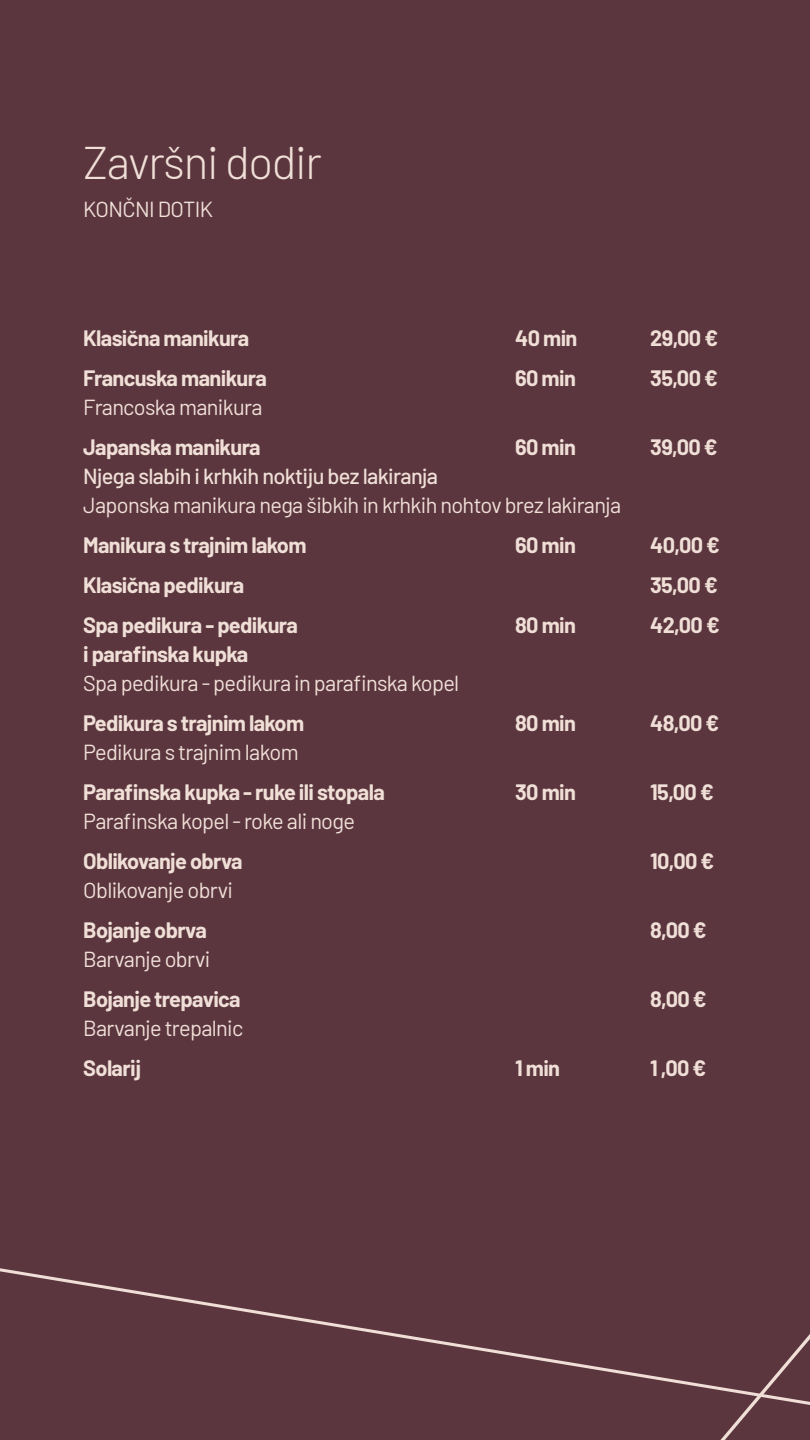
<style>
.page{position:relative;width:810px;height:1440px;background:#5b363e}
.page>*{position:absolute;margin:0;border:0;box-sizing:border-box;transform-origin:0 0}
.t1{font:300 45.75px "Barlow";letter-spacing:-.03em;color:#f0dfd7}
.t2{font:700 21.75px "Barlow";letter-spacing:-.03em;color:#f0dfd7}
.t3{font:21.75px "Barlow";letter-spacing:-.03em;color:#f0dfd7}
.t4{font:500 21.75px "Barlow";letter-spacing:-.03em;color:#f0dfd7}
</style>
<div class="page">
<svg style="left:0;top:1268px;width:810px;height:154px"></svg>
<h1 class="t1" style="left:83px;top:130px;width:240px">Završni dodir</h1>
<p class="t3" style="left:83px;top:194px;width:131px">KONČNI DOTIK</p>
<p class="t2" style="left:83px;top:322px;width:168px">Klasična manikura</p>
<p class="t2" style="left:515px;top:322px;width:64px">40 min</p>
<p class="t2" style="left:650px;top:322px;width:69px">29,00 €</p>
<p class="t2" style="left:83px;top:362px;width:185px">Francuska manikura</p>
<p class="t2" style="left:515px;top:362px;width:62px">60 min</p>
<p class="t2" style="left:650px;top:362px;width:69px">35,00 €</p>
<p class="t3" style="left:83px;top:392px;width:181px">Francoska manikura</p>
<p class="t2" style="left:83px;top:431px;width:179px">Japanska manikura</p>
<p class="t2" style="left:515px;top:431px;width:62px">60 min</p>
<p class="t2" style="left:650px;top:431px;width:69px">39,00 €</p>
<p class="t4" style="left:83px;top:461px;width:356px">Njega slabih i krhkih noktiju bez lakiranja</p>
<p class="t3" style="left:83px;top:490px;width:540px">Japonska manikura nega šibkih in krhkih nohtov brez lakiranja</p>
<p class="t2" style="left:83px;top:529px;width:225px">Manikura s trajnim lakom</p>
<p class="t2" style="left:515px;top:529px;width:62px">60 min</p>
<p class="t2" style="left:650px;top:529px;width:71px">40,00 €</p>
<p class="t2" style="left:83px;top:569px;width:162px">Klasična pedikura</p>
<p class="t2" style="left:650px;top:569px;width:69px">35,00 €</p>
<p class="t2" style="left:83px;top:609px;width:216px">Spa pedikura - pedikura</p>
<p class="t2" style="left:515px;top:609px;width:62px">80 min</p>
<p class="t2" style="left:650px;top:609px;width:71px">42,00 €</p>
<p class="t2" style="left:83px;top:638px;width:167px">i parafinska kupka</p>
<p class="t3" style="left:83px;top:668px;width:378px">Spa pedikura - pedikura in parafinska kopel</p>
<p class="t2" style="left:83px;top:707px;width:222px">Pedikura s trajnim lakom</p>
<p class="t2" style="left:515px;top:707px;width:62px">80 min</p>
<p class="t2" style="left:650px;top:707px;width:71px">48,00 €</p>
<p class="t3" style="left:83px;top:737px;width:217px">Pedikura s trajnim lakom</p>
<p class="t2" style="left:83px;top:776px;width:303px">Parafinska kupka - ruke ili stopala</p>
<p class="t2" style="left:515px;top:776px;width:62px">30 min</p>
<p class="t2" style="left:650px;top:776px;width:65px">15,00 €</p>
<p class="t3" style="left:83px;top:806px;width:273px">Parafinska kopel - roke ali noge</p>
<p class="t2" style="left:83px;top:845px;width:161px">Oblikovanje obrva</p>
<p class="t2" style="left:650px;top:845px;width:66px">10,00 €</p>
<p class="t3" style="left:83px;top:875px;width:151px">Oblikovanje obrvi</p>
<p class="t2" style="left:83px;top:914px;width:125px">Bojanje obrva</p>
<p class="t2" style="left:650px;top:914px;width:58px">8,00 €</p>
<p class="t3" style="left:83px;top:944px;width:128px">Barvanje obrvi</p>
<p class="t2" style="left:83px;top:983px;width:159px">Bojanje trepavica</p>
<p class="t2" style="left:650px;top:983px;width:58px">8,00 €</p>
<p class="t3" style="left:83px;top:1013px;width:162px">Barvanje trepalnic</p>
<p class="t2" style="left:83px;top:1052px;width:59px">Solarij</p>
<p class="t2" style="left:515px;top:1052px;width:47px">1 min</p>
<p class="t2" style="left:650px;top:1052px;width:58px">1 ,00 €</p>
</div>
